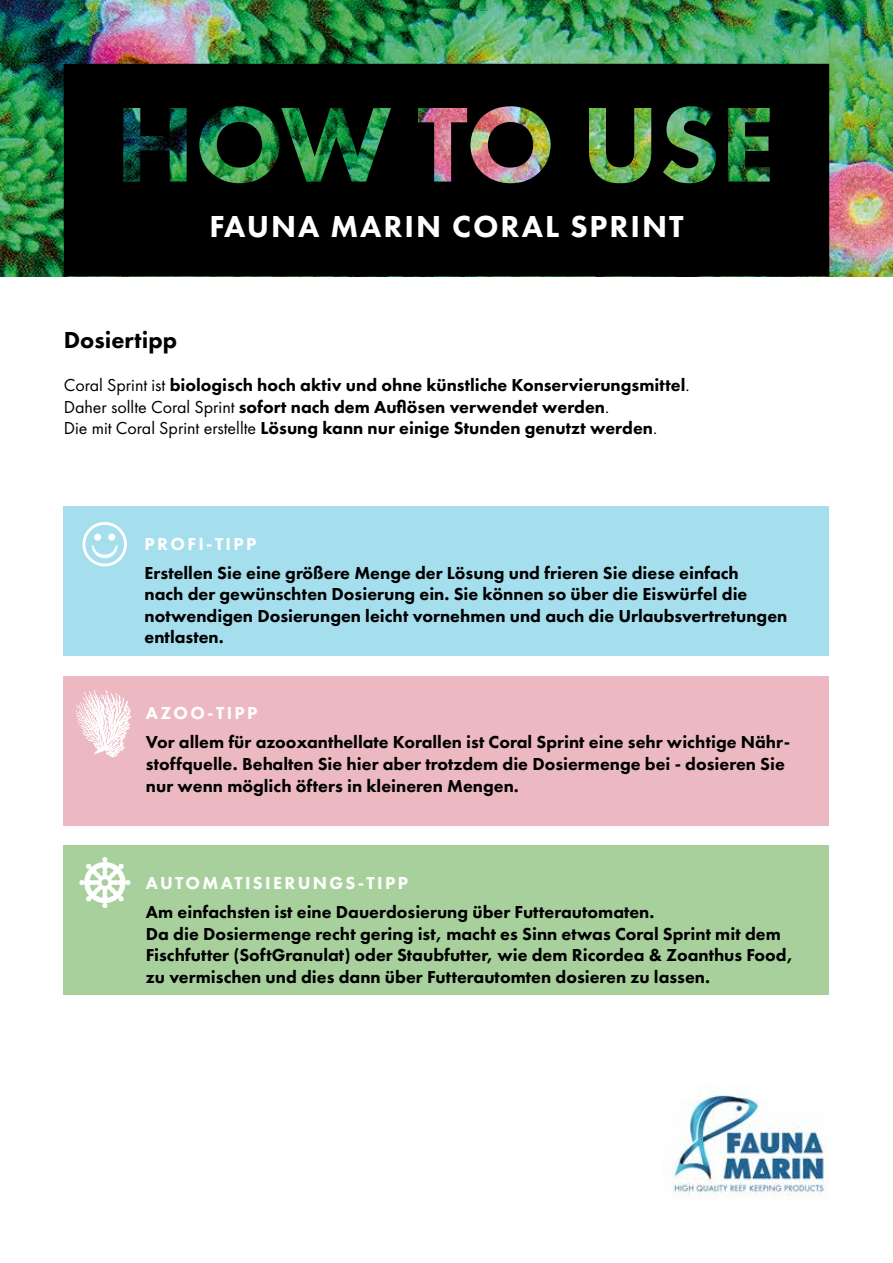
<style>
.page{position:relative;width:893px;height:1263px;background:#fff}
.page>*{position:absolute;margin:0;border:0;box-sizing:border-box;transform-origin:0 0}
.t1{font:800 31.5px "Futura PT";letter-spacing:.06em;color:#fff}
.t2{font:800 24px "Futura PT";color:#000}
.t3{font:800 18px/21.6px "Futura PT";color:#000}
.t4{font:800 18px "Futura PT";letter-spacing:.13em;color:#fff}
.s1{font-weight:400}
</style>
<div class="page">
<img style="left:663px;top:1090px;width:164px;height:106px">
<img style="left:0;top:0;width:893px;height:276px">
<svg style="left:64px;top:64px;width:765px;height:212px;background:#0c140c"></svg>
<div style="left:64px;top:506px;width:765px;height:150px;background:#a5deed"></div>
<div style="left:64px;top:845px;width:765px;height:150px;background:#a8d09d"></div>
<div style="left:64px;top:676px;width:765px;height:149px;background:#ecb9c3"></div>
<img style="left:75px;top:690px;width:57px;height:68px">
<h1 class="t1" style="left:209px;top:206px;width:476px">FAUNA MARIN CORAL SPRINT</h1>
<h2 class="t2" style="left:64px;top:325px;width:115px">Dosiertipp</h2>
<p class="t3" style="left:64px;top:374px;width:627px"><span class="s1">Coral Sprint ist</span> biologisch hoch aktiv und ohne künstliche Konservierungsmittel<span class="s1">.<br>Daher sollte Coral Sprint</span> sofort nach dem Auflösen verwendet werden<span class="s1">.<br>Die mit Coral Sprint erstellte</span> Lösung kann nur einige Stunden genutzt werden<span class="s1">.</span></p>
<p class="t4" style="left:145px;top:532px;width:113px">PROFI-TIPP</p>
<p class="t3" style="left:145px;top:561px;width:644px">Erstellen Sie eine größere Menge der Lösung und frieren Sie diese einfach<br>nach der gewünschten Dosierung ein. Sie können so über die Eiswürfel die notwendigen Dosierungen leicht vornehmen und auch die Urlaubsvertretungen entlasten.</p>
<p class="t4" style="left:146px;top:702px;width:113px">AZOO-TIPP</p>
<p class="t3" style="left:146px;top:731px;width:646px">Vor allem für azooxanthellate Korallen ist Coral Sprint eine sehr wichtige Nähr&shy;stoffquelle. Behalten Sie hier aber trotzdem die Dosiermenge bei - dosieren Sie nur wenn möglich öfters in kleineren Mengen.</p>
<p class="t4" style="left:146px;top:872px;width:264px">AUTOMATISIERUNGS-TIPP</p>
<p class="t3" style="left:146px;top:901px;width:649px">Am einfachsten ist eine Dauerdosierung über Futterautomaten.<br>Da die Dosiermenge recht gering ist, macht es Sinn etwas Coral Sprint mit dem Fischfutter (SoftGranulat) oder Staubfutter, wie dem Ricordea &amp; Zoanthus Food, zu vermischen und dies dann über Futterautomten dosieren zu lassen.</p>
</div>
